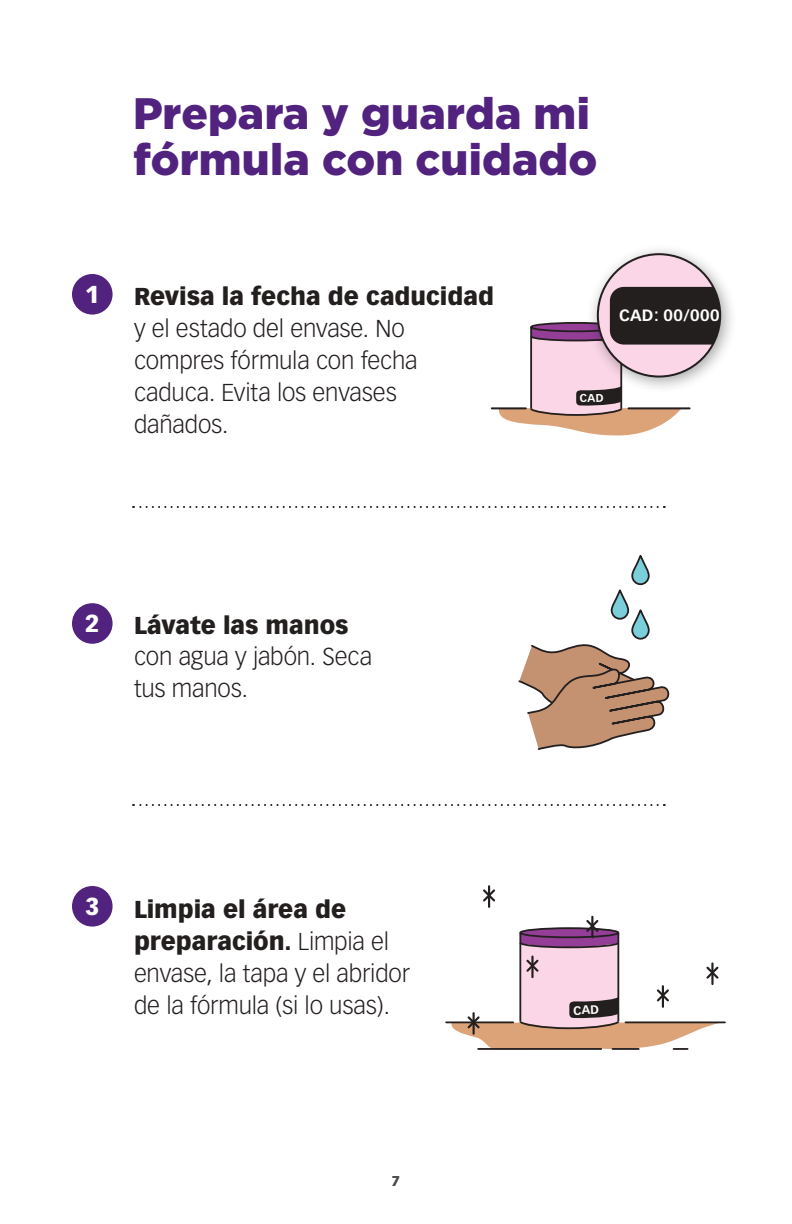
<style>
.page{position:relative;width:792px;height:1224px;background:#fff}
.page>*{position:absolute;margin:0;border:0;box-sizing:border-box;transform-origin:0 0}
.t1{font:900 44px/46px "Gotham";letter-spacing:.005em;color:#52227f}
.t2{font:300 24px/32px "Vectora LH";letter-spacing:-.01em;color:#241f1f}
.t3{font:900 24px "Vectora LH";color:#241f1f}
.t4{font:900 24px "Vectora LH";color:#fff}
.t5{font:700 16px "Vectora LH";letter-spacing:.025em;color:#fff}
.t6{font:900 14px "Vectora LH";color:#4e4b4c}
.s1{font-weight:900}
</style>
<div class="page">
<svg style="left:133px;top:506px;width:525px;height:2px"></svg>
<svg style="left:133px;top:804px;width:525px;height:2px"></svg>
<div style="left:72px;top:274px;width:41px;height:41px;background:#52227f;border-radius:50%"></div>
<div style="left:72px;top:603px;width:41px;height:41px;background:#52227f;border-radius:50%"></div>
<div style="left:72px;top:886px;width:41px;height:41px;background:#52227f;border-radius:50%"></div>
<hr style="left:492px;top:407px;width:34px;height:2px;background:#241f1f">
<div style="left:586px;top:242px;width:151px;height:152px;background:#241f1f;opacity:.4"></div>
<div style="left:598px;top:254px;width:122px;height:123px;background:#fad6e6;border-radius:50%"></div>
<svg style="left:518px;top:644px;width:152px;height:106px"></svg>
<svg style="left:632px;top:610px;width:17px;height:29px"></svg>
<div style="left:631px;top:609px;width:19px;height:31px;border:2px solid #241f1f;border-radius:8px"></div>
<svg style="left:612px;top:590px;width:16px;height:29px"></svg>
<div style="left:611px;top:589px;width:18px;height:31px;border:2px solid #241f1f;border-radius:8px"></div>
<svg style="left:632px;top:556px;width:17px;height:28px"></svg>
<div style="left:631px;top:555px;width:19px;height:30px;border:2px solid #241f1f;border-radius:8px"></div>
<hr style="left:625px;top:1021px;width:100px;height:2px;background:#241f1f">
<hr style="left:446px;top:1021px;width:67px;height:2px;background:#241f1f">
<hr style="left:488px;top:886px;width:2px;height:21px;background:#241f1f">
<svg style="left:483px;top:887px;width:12px;height:17px"></svg>
<hr style="left:591px;top:917px;width:2px;height:20px;background:#241f1f">
<svg style="left:497px;top:287px;width:223px;height:148px"></svg>
<svg style="left:450px;top:918px;width:272px;height:132px"></svg>
<h1 class="t1" style="left:133px;top:89px;width:466px">Prepara y guarda mi fórmula con cuidado</h1>
<p class="t4" style="left:85px;top:279px;width:16px">1</p>
<p class="t3" style="left:134px;top:281px;width:362px">Revisa la fecha de caducidad</p>
<p class="t2" style="left:134px;top:313px;width:285px">y el estado del envase. No compres fórmula con fecha caduca. Evita los envases dañados.</p>
<p class="t5" style="left:619px;top:306px;width:102px">CAD: 00/000</p>
<p class="t4" style="left:85px;top:609px;width:16px">2</p>
<p class="t3" style="left:134px;top:610px;width:216px">Lávate las manos</p>
<p class="t2" style="left:134px;top:641px;width:240px">con agua y jabón. Seca tus manos.</p>
<p class="t4" style="left:85px;top:891px;width:16px">3</p>
<p class="t2" style="left:134px;top:893px;width:278px"><span class="s1">Limpia el área de preparación.</span> Limpia el envase, la tapa y el abridor de la fórmula (si lo usas).</p>
<p class="t6" style="left:392px;top:1173px;width:10px">7</p>
</div>
